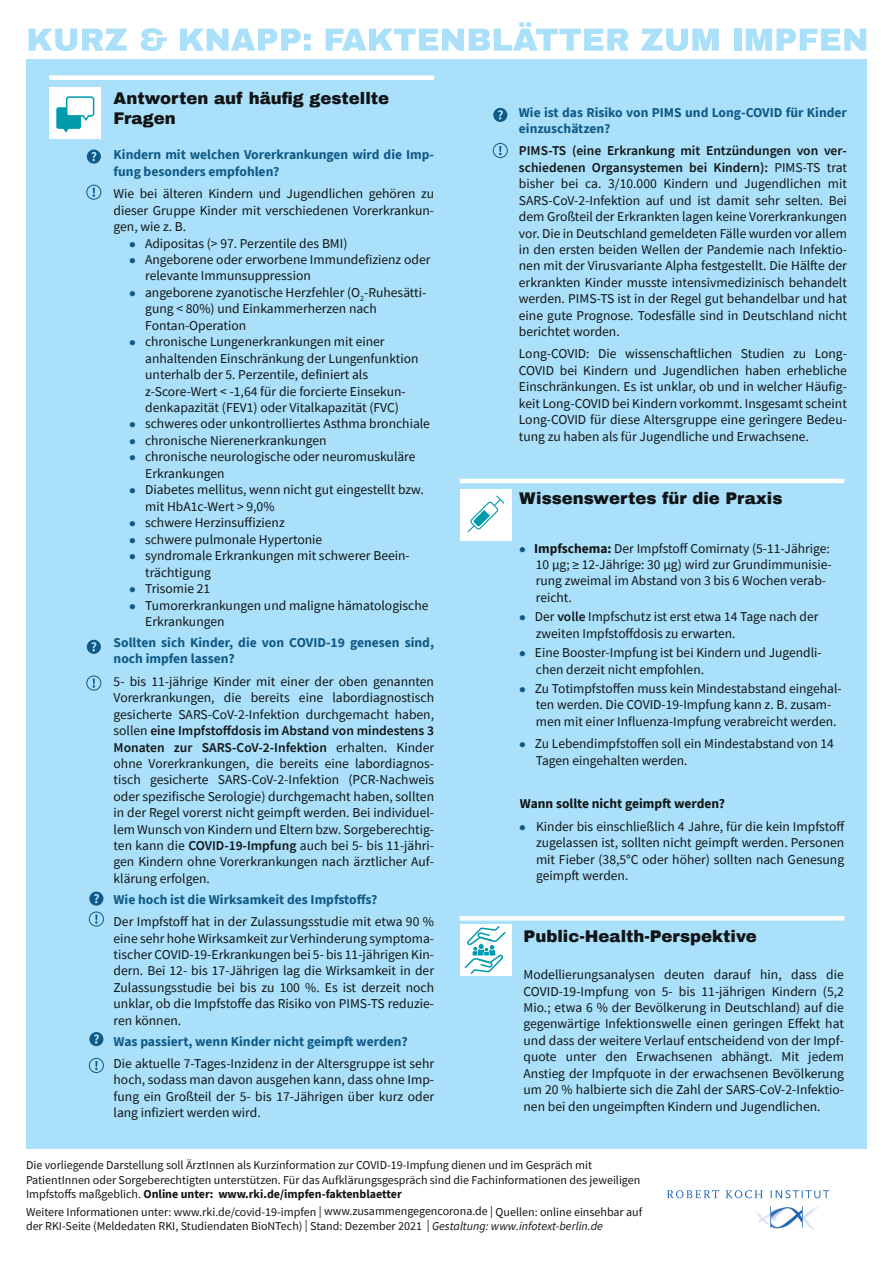
<style>
.page{position:relative;width:893px;height:1263px;background:#fff}
.page>*{position:absolute;margin:0;border:0;box-sizing:border-box;transform-origin:0 0}
.t1{font:900 16.5px/19.8px "Archivo";color:#111416}
.t2{font:13.5px/16.4px "Source Sans Pro";color:#111416}
.t3{font:700 13.5px/16.4px "Source Sans Pro";color:#0f5a87}
.t4{font:700 13.5px "Source Sans Pro";color:#111516}
.t5{font:12px/14.4px "Source Sans Pro";color:#111416}
.s1{color:#0f5b88}
.s2{font-weight:600}
.s3{color:#0f5a87}
.s4{font-weight:700}
.s5{font-style:italic}
</style>
<div class="page">
<svg style="left:29px;top:29px;width:98px;height:22px"></svg>
<svg style="left:141px;top:28px;width:26px;height:23px"></svg>
<svg style="left:180px;top:29px;width:131px;height:22px"></svg>
<svg style="left:326px;top:22px;width:303px;height:29px"></svg>
<svg style="left:641px;top:29px;width:78px;height:22px"></svg>
<div style="left:734px;top:29px;width:7px;height:22px;background:#aae0f9"></div>
<svg style="left:746px;top:29px;width:120px;height:22px"></svg>
<svg style="left:667px;top:1190px;width:162px;height:8px"></svg>
<img style="left:756px;top:1205px;width:65px;height:25px">
<div style="left:26px;top:59px;width:840px;height:1089px;background:#aae0f9"></div>
<hr style="left:460px;top:916px;width:384px;height:4px;background:#fff">
<div style="left:460px;top:924px;width:52px;height:52px;background:#fff"></div>
<svg style="left:464px;top:925px;width:42px;height:49px"></svg>
<hr style="left:460px;top:479px;width:384px;height:4px;background:#fff">
<div style="left:460px;top:489px;width:52px;height:52px;background:#fff"></div>
<svg style="left:467px;top:495px;width:38px;height:37px"></svg>
<div style="left:49px;top:75px;width:385px;height:5px;background:#fff"></div>
<div style="left:49px;top:87px;width:52px;height:52px;background:#fff"></div>
<svg style="left:56px;top:96px;width:39px;height:37px"></svg>
<svg style="left:87px;top:149px;width:14px;height:15px"></svg>
<div style="left:86px;top:185px;width:15px;height:15px;border:1px solid #0f5a87;border-radius:50%"></div>
<svg style="left:93px;top:188px;width:2px;height:9px"></svg>
<svg style="left:493px;top:108px;width:14px;height:14px"></svg>
<div style="left:493px;top:143px;width:15px;height:15px;border:1px solid #0f5a87;border-radius:50%"></div>
<svg style="left:499px;top:146px;width:2px;height:9px"></svg>
<svg style="left:87px;top:640px;width:14px;height:14px"></svg>
<div style="left:86px;top:676px;width:15px;height:14px;border:1px solid #0f5a87;border-radius:50%"></div>
<svg style="left:93px;top:678px;width:2px;height:10px"></svg>
<svg style="left:89px;top:891px;width:14px;height:15px"></svg>
<div style="left:89px;top:912px;width:15px;height:14px;border:1px solid #0f5a87;border-radius:50%"></div>
<svg style="left:95px;top:914px;width:3px;height:10px"></svg>
<svg style="left:89px;top:1032px;width:14px;height:14px"></svg>
<div style="left:89px;top:1058px;width:15px;height:15px;border:1px solid #0f5a87;border-radius:50%"></div>
<svg style="left:95px;top:1061px;width:3px;height:9px"></svg>
<p class="t1" style="left:114px;top:88px;width:277px">Antworten auf häufig gestellte<br>Fragen</p>
<p class="t3" style="left:114px;top:146px;width:322px">Kindern mit welchen Vorerkrankungen wird die Imp&shy;fung besonders empfohlen?</p>
<p class="t2" style="left:114px;top:185px;width:322px;text-align:justify">Wie bei älteren Kindern und Jugendlichen gehören zu dieser Gruppe Kinder mit verschiedenen Vorerkrankun&shy;gen, wie z. B.</p>
<p class="t2" style="left:129px;top:235px;width:220px"><span class="s1">●</span> Adipositas (&gt; 97. Perzentile des BMI)</p>
<p class="t2" style="left:145px;top:251px;width:287px;text-indent:-16px"><span class="s1">●</span> Angeborene oder erworbene Immundefizienz oder relevante Immunsuppression</p>
<p class="t2" style="left:145px;top:284px;width:283px;text-indent:-16px"><span class="s1">●</span> angeborene zyanotische Herzfehler (O<sub>2</sub>-Ruhesätti&shy;gung &lt; 80%) und Einkammerherzen nach<br>Fontan-Operation</p>
<p class="t2" style="left:145px;top:333px;width:275px;text-indent:-16px"><span class="s1">●</span> chronische Lungenerkrankungen mit einer anhaltenden Einschränkung der Lungenfunktion unterhalb der 5. Perzentile, definiert als z-Score-Wert &lt; -1,64 für die forcierte Einsekun&shy;denkapazität (FEV1) oder Vitalkapazität (FVC)</p>
<p class="t2" style="left:129px;top:416px;width:302px"><span class="s1">●</span> schweres oder unkontrolliertes Asthma bronchiale</p>
<p class="t2" style="left:129px;top:432px;width:199px"><span class="s1">●</span> chronische Nierenerkrankungen</p>
<p class="t2" style="left:145px;top:449px;width:272px;text-indent:-16px"><span class="s1">●</span> chronische neurologische oder neuromuskuläre<br>Erkrankungen</p>
<p class="t2" style="left:145px;top:482px;width:280px;text-indent:-16px"><span class="s1">●</span> Diabetes mellitus, wenn nicht gut eingestellt bzw. mit HbA1c-Wert &gt; 9,0%</p>
<p class="t2" style="left:129px;top:514px;width:157px"><span class="s1">●</span> schwere Herzinsuffizienz</p>
<p class="t2" style="left:129px;top:531px;width:195px"><span class="s1">●</span> schwere pulmonale Hypertonie</p>
<p class="t2" style="left:145px;top:547px;width:266px;text-indent:-16px"><span class="s1">●</span> syndromale Erkrankungen mit schwerer Beein&shy;trächtigung</p>
<p class="t2" style="left:129px;top:580px;width:83px"><span class="s1">●</span> Trisomie 21</p>
<p class="t2" style="left:145px;top:597px;width:285px;text-indent:-16px"><span class="s1">●</span> Tumorerkrankungen und maligne hämatologische<br>Erkrankungen</p>
<p class="t3" style="left:114px;top:634px;width:322px">Sollten sich Kinder, die von COVID-19 genesen sind, noch impfen lassen?</p>
<p class="t2" style="left:114px;top:673px;width:322px;text-align:justify">5- bis 11-jährige Kinder mit einer der oben genannten Vorerkrankungen, die bereits eine labordiagnostisch gesicherte SARS-CoV-2-Infektion durchgemacht haben, sollen <span class="s2">eine Impfstoffdosis im Abstand von mindestens 3<br>Monaten zur SARS-CoV-2-Infektion</span> erhalten. Kinder ohne Vorerkrankungen, die bereits eine labordiagnos&shy;tisch gesicherte SARS-CoV-2-Infektion (PCR-Nachweis oder spezifische Serologie) durchgemacht haben, sollten in der Regel vorerst nicht geimpft werden. Bei individuel&shy;lem Wunsch von Kindern und Eltern bzw. Sorgeberechtig&shy;ten kann die <span class="s2">COVID-19-Impfung</span> auch bei 5- bis 11-jähri&shy;gen Kindern ohne Vorerkrankungen nach ärztlicher Auf&shy;klärung erfolgen.</p>
<p class="t3" style="left:114px;top:891px;width:265px">Wie hoch ist die Wirksamkeit des Impfstoffs?</p>
<p class="t2" style="left:114px;top:913px;width:322px;text-align:justify">Der Impfstoff hat in der Zulassungsstudie mit etwa 90 % eine sehr hohe Wirksamkeit zur Verhinderung symptoma&shy;tischer COVID-19-Erkrankungen bei 5- bis 11-jährigen Kin&shy;dern. Bei 12- bis 17-Jährigen lag die Wirksamkeit in der Zulassungsstudie bei bis zu 100 %. Es ist derzeit noch unklar, ob die Impfstoffe das Risiko von PIMS-TS reduzie&shy;ren können.</p>
<p class="t3" style="left:114px;top:1033px;width:296px">Was passiert, wenn Kinder nicht geimpft werden?</p>
<p class="t2" style="left:114px;top:1055px;width:322px;text-align:justify">Die aktuelle 7-Tages-Inzidenz in der Altersgruppe ist sehr hoch, sodass man davon ausgehen kann, dass ohne Imp&shy;fung ein Großteil der 5- bis 17-Jährigen über kurz oder lang infiziert werden wird.</p>
<p class="t3" style="left:519px;top:104px;width:330px">Wie ist das Risiko von PIMS und Long-COVID für Kinder einzuschätzen?</p>
<p class="t2" style="left:519px;top:143px;width:330px;text-align:justify"><span class="s2">PIMS-TS (eine Erkrankung mit Entzündungen von ver&shy;schiedenen Organsystemen bei Kindern):</span> PIMS-TS trat bisher bei ca. 3/10.000 Kindern und Jugendlichen mit SARS-CoV-2-Infektion auf und ist damit sehr selten. Bei dem Großteil der Erkrankten lagen keine Vorerkrankungen vor. Die in Deutschland gemeldeten Fälle wurden vor allem in den ersten beiden Wellen der Pandemie nach Infektio&shy;nen mit der Virusvariante Alpha festgestellt. Die Hälfte der erkrankten Kinder musste intensivmedizinisch behandelt werden. PIMS-TS ist in der Regel gut behandelbar und hat eine gute Prognose. Todesfälle sind in Deutschland nicht berichtet worden.</p>
<p class="t2" style="left:519px;top:346px;width:330px;text-align:justify">Long-COVID: Die wissenschaftlichen Studien zu Long-COVID bei Kindern und Jugendlichen haben erhebliche Einschränkungen. Es ist unklar, ob und in welcher Häufig&shy;keit Long-COVID bei Kindern vorkommt. Insgesamt scheint Long-COVID für diese Altersgruppe eine geringere Bedeu&shy;tung zu haben als für Jugendliche und Erwachsene.</p>
<p class="t1" style="left:519px;top:488px;width:265px">Wissenswertes für die Praxis</p>
<p class="t2" style="left:536px;top:540px;width:297px;text-indent:-17px"><span class="s3">●</span> <span class="s4">Impfschema:</span> Der Impfstoff Comirnaty (5-11-Jährige:<br>10 µg; ≥ 12-Jährige: 30 µg) wird zur Grundimmunisie&shy;rung zweimal im Abstand von 3 bis 6 Wochen verab&shy;reicht.</p>
<p class="t2" style="left:536px;top:608px;width:284px;text-indent:-17px"><span class="s3">●</span> Der <span class="s2">volle</span> Impfschutz ist erst etwa 14 Tage nach der zweiten Impfstoffdosis zu erwarten.</p>
<p class="t2" style="left:536px;top:644px;width:287px;text-indent:-17px"><span class="s3">●</span> Eine Booster-Impfung ist bei Kindern und Jugendli&shy;chen derzeit nicht empfohlen.</p>
<p class="t2" style="left:536px;top:680px;width:307px;text-indent:-17px"><span class="s3">●</span> Zu Totimpfstoffen muss kein Mindestabstand eingehal&shy;ten werden. Die COVID-19-Impfung kann z. B. zusam&shy;men mit einer Influenza-Impfung verabreicht werden.</p>
<p class="t2" style="left:536px;top:736px;width:300px;text-indent:-17px"><span class="s3">●</span> Zu Lebendimpfstoffen soll ein Mindestabstand von 14<br>Tagen eingehalten werden.</p>
<p class="t4" style="left:520px;top:795px;width:207px">Wann sollte nicht geimpft werden?</p>
<p class="t2" style="left:536px;top:818px;width:310px;text-align:justify;text-indent:-17px"><span class="s3">●</span> Kinder bis einschließlich 4 Jahre, für die kein Impfstoff zugelassen ist, sollten nicht geimpft werden. Personen mit Fieber (38,5°C oder höher) sollten nach Genesung geimpft werden.</p>
<p class="t1" style="left:523px;top:926px;width:235px">Public-Health-Perspektive</p>
<p class="t2" style="left:524px;top:966px;width:322px;text-align:justify">Modellierungsanalysen deuten darauf hin, dass die COVID-19-Impfung von 5- bis 11-jährigen Kindern (5,2<br>Mio.; etwa 6 % der Bevölkerung in Deutschland) auf die gegenwärtige Infektionswelle einen geringen Effekt hat und dass der weitere Verlauf entscheidend von der Impf&shy;quote unter den Erwachsenen abhängt. Mit jedem Anstieg der Impfquote in der erwachsenen Bevölkerung um 20 % halbierte sich die Zahl der SARS-CoV-2-Infektio&shy;nen bei den ungeimpften Kindern und Jugendlichen.</p>
<p class="t5" style="left:26px;top:1158px;width:616px">Die vorliegende Darstellung soll ÄrztInnen als Kurzinformation zur COVID-19-Impfung dienen und im Gespräch mit<br>PatientInnen oder Sorgeberechtigten unterstützen. Für das Aufklärungsgespräch sind die Fachinformationen des jeweiligen<br>Impfstoffs maßgeblich. <span class="s4">Online unter: www.rki.de/impfen-faktenblaetter</span></p>
<p class="t5" style="left:26px;top:1204px;width:618px">Weitere Informationen unter: www.rki.de/covid-19-impfen | www.zusammengegencorona.de | Quellen: online einsehbar auf der RKI-Seite (Meldedaten RKI, Studiendaten BioNTech) | Stand: Dezember 2021 | <span class="s5">Gestaltung: www.infotext-berlin.de</span></p>
</div>
